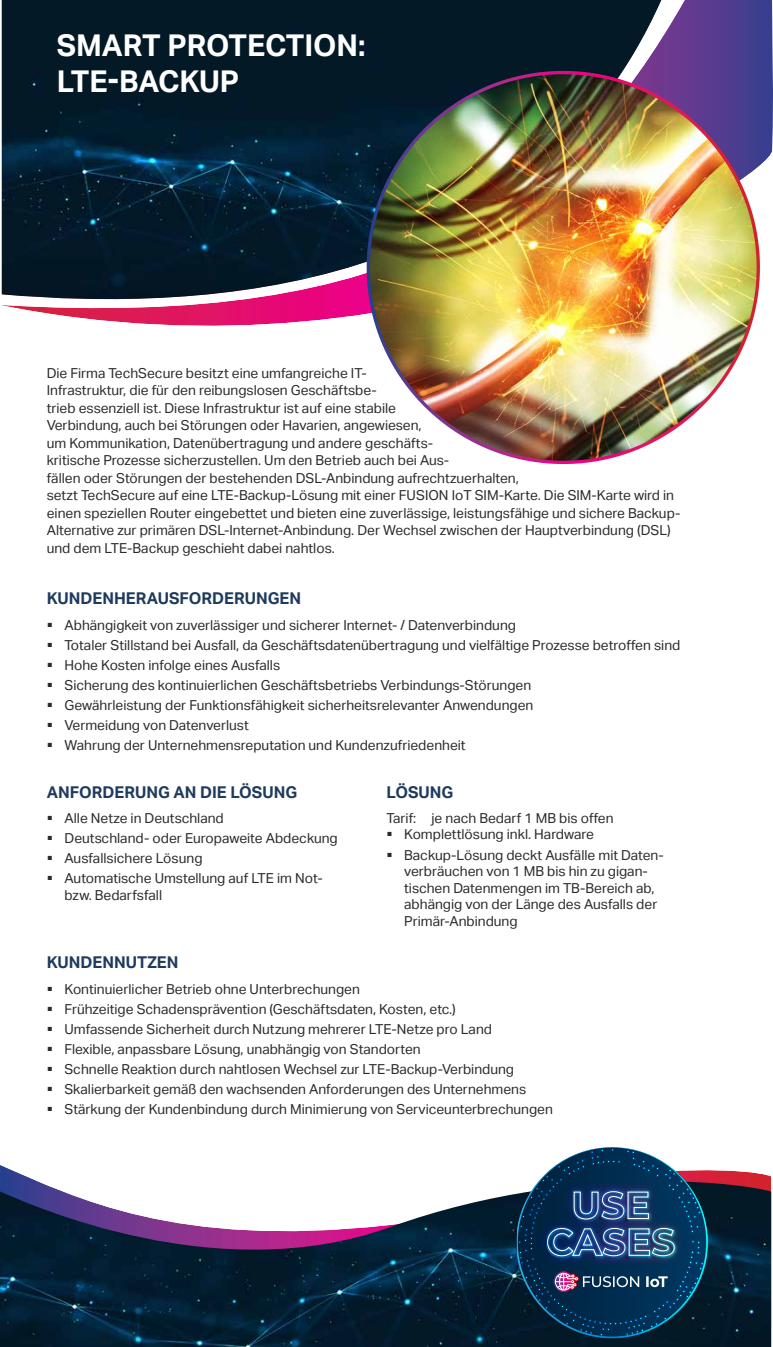
<style>
.page{position:relative;width:773px;height:1347px;background:#fff}
.page>*{position:absolute;margin:0;border:0;box-sizing:border-box;transform-origin:0 0}
.t1{font:700 30px/36px "Aktiv Grotesk";color:#fff}
.t2{font:700 16.25px "Aktiv Grotesk";color:#1e3a5d}
.t3{font:13.75px/20px "Aktiv Grotesk";color:#2b292a}
</style>
<div class="page">
<svg style="left:1px;top:0;width:771px;height:392px"></svg>
<svg style="left:2px;top:300px;width:371px;height:12px"></svg>
<img style="left:2px;top:0;width:659px;height:300px">
<img style="left:368px;top:73px;width:390px;height:389px;border-radius:195px">
<svg style="left:0;top:1165px;width:771px;height:16px"></svg>
<img style="left:0;top:1181px;width:771px;height:165px">
<img style="left:515px;top:1147px;width:193px;height:191px">
<h1 class="t1" style="left:57px;top:28px;width:310px">SMART PROTECTION:<br>LTE-BACKUP</h1>
<p class="t3" style="left:47px;top:365px;width:635px;line-height:17.5px">Die Firma TechSecure besitzt eine umfangreiche IT-<br>Infrastruktur, die für den reibungslosen Geschäftsbe-<br>trieb essenziell ist. Diese Infrastruktur ist auf eine stabile<br>Verbindung, auch bei Störungen oder Havarien, angewiesen,<br>um Kommunikation, Datenübertragung und andere geschäfts-<br>kritische Prozesse sicherzustellen. Um den Betrieb auch bei Aus-<br>fällen oder Störungen der bestehenden DSL-Anbindung aufrechtzuerhalten,<br>setzt TechSecure auf eine LTE-Backup-Lösung mit einer FUSION IoT SIM-Karte. Die SIM-Karte wird in einen speziellen Router eingebettet und bieten eine zuverlässige, leistungsfähige und sichere Backup-Alternative zur primären DSL-Internet-Anbindung. Der Wechsel zwischen der Hauptverbindung (DSL) und dem LTE-Backup geschieht dabei nahtlos.</p>
<p class="t2" style="left:47px;top:589px;width:256px">KUNDENHERAUSFORDERUNGEN</p>
<p class="t3" style="left:64px;top:616px;width:617px">Abhängigkeit von zuverlässiger und sicherer Internet- / Datenverbindung<br>Totaler Stillstand bei Ausfall, da Geschäftsdatenübertragung und vielfältige Prozesse betroffen sind Hohe Kosten infolge eines Ausfalls<br>Sicherung des kontinuierlichen Geschäftsbetriebs Verbindungs-Störungen<br>Gewährleistung der Funktionsfähigkeit sicherheitsrelevanter Anwendungen<br>Vermeidung von Datenverlust<br>Wahrung der Unternehmensreputation und Kundenzufriedenheit</p>
<p class="t2" style="left:386px;top:782px;width:68px">LÖSUNG</p>
<p class="t3" style="left:386px;top:810px;width:228px;line-height:16.5px;text-align:center">Tarif: je nach Bedarf 1 MB bis offen<br>Komplettlösung inkl. Hardware</p>
<p class="t3" style="left:404px;top:847px;width:261px;line-height:16.5px">Backup-Lösung deckt Ausfälle mit Daten&shy;verbräuchen von 1 MB bis hin zu gigan&shy;tischen Datenmengen im TB-Bereich ab, abhängig von der Länge des Ausfalls der Primär-Anbindung</p>
<p class="t2" style="left:47px;top:953px;width:133px">KUNDENNUTZEN</p>
<p class="t3" style="left:64px;top:980px;width:490px">Kontinuierlicher Betrieb ohne Unterbrechungen<br>Frühzeitige Schadensprävention (Geschäftsdaten, Kosten, etc.)<br>Umfassende Sicherheit durch Nutzung mehrerer LTE-Netze pro Land<br>Flexible, anpassbare Lösung, unabhängig von Standorten<br>Schnelle Reaktion durch nahtlosen Wechsel zur LTE-Backup-Verbindung Skalierbarkeit gemäß den wachsenden Anforderungen des Unternehmens Stärkung der Kundenbindung durch Minimierung von Serviceunterbrechungen</p>
<p class="t2" style="left:47px;top:782px;width:252px">ANFORDERUNG AN DIE LÖSUNG</p>
<p class="t3" style="left:64px;top:809px;width:275px">Alle Netze in Deutschland<br>Deutschland- oder Europaweite Abdeckung Ausfallsichere Lösung<br>Automatische Umstellung auf LTE im Not-</p>
<p class="t3" style="left:64px;top:886px;width:99px">bzw. Bedarfsfall</p>
</div>
